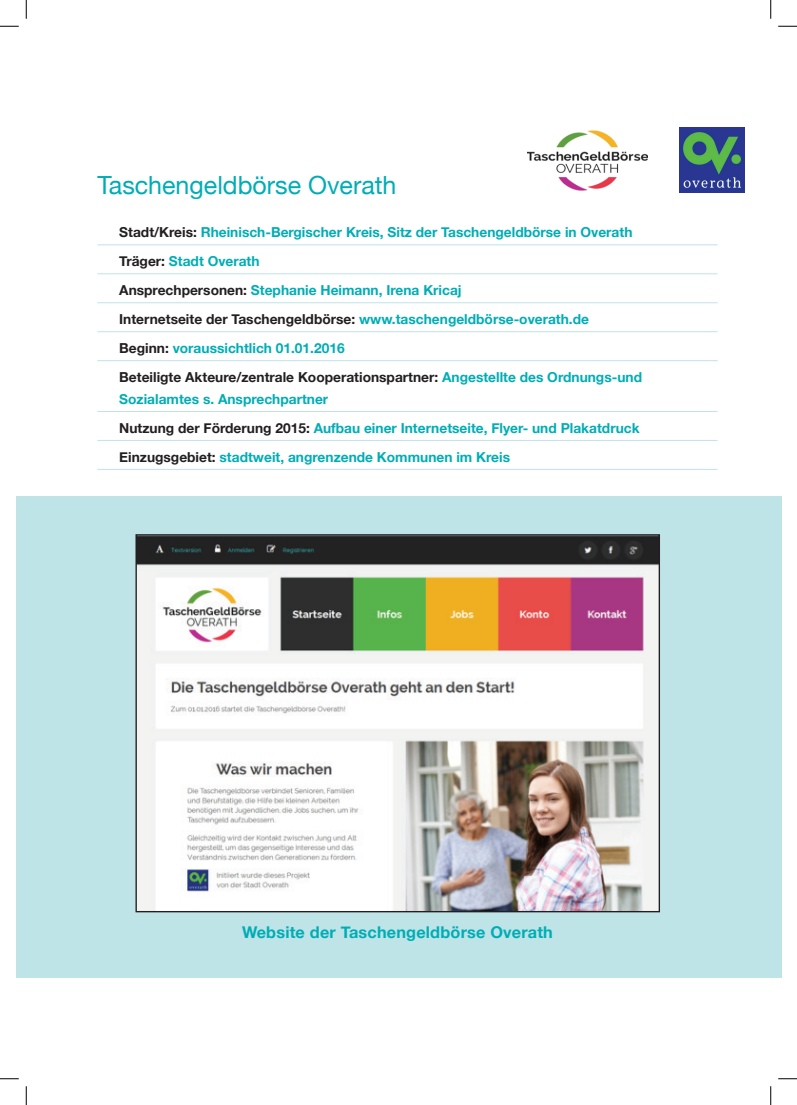
<style>
.page{position:relative;width:797px;height:1105px;background:#fff}
.page>*{position:absolute;margin:0;border:0;box-sizing:border-box;transform-origin:0 0}
.t1{font:25px "Helvetica Neue";color:#00adb5}
.t2{font:700 16.25px "Helvetica Neue";letter-spacing:.01em;color:#00adb5}
.t3{font:700 13.75px/29px "Helvetica Neue";color:#00adb5}
.s1{color:#231f20}
</style>
<div class="page">
<hr style="left:97px;top:244px;width:620px;height:1px;background:#bee4e8">
<hr style="left:97px;top:273px;width:620px;height:1px;background:#bee4e8">
<hr style="left:97px;top:302px;width:620px;height:1px;background:#bee4e8">
<hr style="left:97px;top:331px;width:620px;height:1px;background:#bee4e8">
<hr style="left:97px;top:360px;width:620px;height:1px;background:#bee4e8">
<hr style="left:97px;top:411px;width:620px;height:1px;background:#bee4e8">
<hr style="left:97px;top:440px;width:620px;height:1px;background:#bee4e8">
<hr style="left:97px;top:469px;width:620px;height:1px;background:#bee4e8">
<div style="left:16px;top:496px;width:765px;height:481px;background:#bee4e8"></div>
<img style="left:137px;top:536px;width:521px;height:374px">
<img style="left:527px;top:130px;width:120px;height:61px">
<img style="left:679px;top:128px;width:65px;height:65px">
<svg style="left:0;top:25px;width:19px;height:2px"></svg>
<svg style="left:778px;top:25px;width:19px;height:2px"></svg>
<svg style="left:0;top:1078px;width:19px;height:1px"></svg>
<svg style="left:778px;top:1078px;width:19px;height:1px"></svg>
<svg style="left:25px;top:0;width:2px;height:19px"></svg>
<svg style="left:25px;top:1086px;width:2px;height:19px"></svg>
<svg style="left:770px;top:0;width:1px;height:19px"></svg>
<svg style="left:770px;top:1086px;width:1px;height:19px"></svg>
<h1 class="t1" style="left:97px;top:167px;width:301px">Taschengeldbörse Overath</h1>
<p class="t3" style="left:119px;top:218px;width:524px"><span class="s1">Stadt/Kreis:</span> Rheinisch-Bergischer Kreis, Sitz der Taschengeldbörse in Overath <span class="s1">Träger:</span> Stadt Overath<br><span class="s1">Ansprechpersonen:</span> Stephanie Heimann, Irena Kricaj<br><span class="s1">Internetseite der Taschengeldbörse:</span> www.taschengeldbörse-overath.de <span class="s1">Beginn:</span> voraussichtlich 01.01.2016<br><span class="s1">Beteiligte Akteure/zentrale Kooperationspartner:</span> Angestellte des Ordnungs-und</p>
<p class="t3" style="left:119px;top:385px;width:522px">Sozialamtes s. Ansprechpartner<br><span class="s1">Nutzung der Förderung 2015:</span> Aufbau einer Internetseite, Flyer- und Plakatdruck<br><span class="s1">Einzugsgebiet:</span> stadtweit, angrenzende Kommunen im Kreis</p>
<p class="t2" style="left:242px;top:920px;width:312px">Website der Taschengeldbörse Overath</p>
</div>
